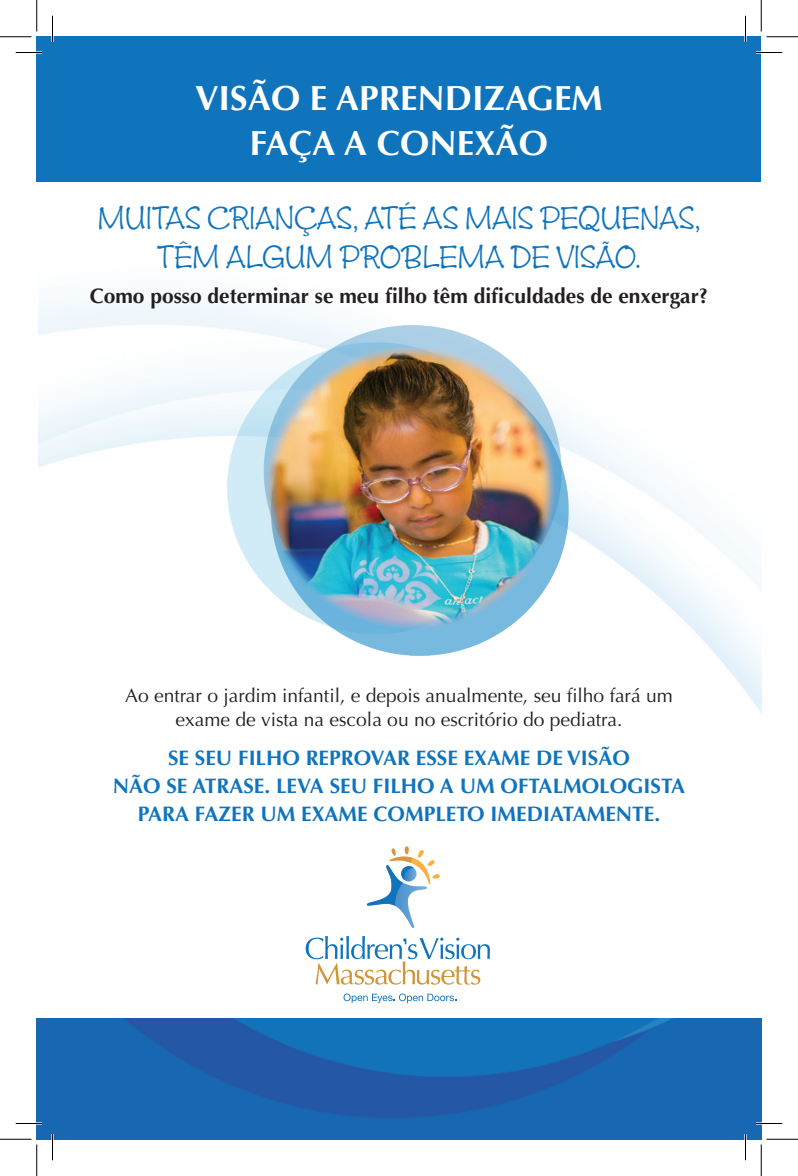
<style>
.page{position:relative;width:798px;height:1176px;background:#fff}
.page>*{position:absolute;margin:0;border:0;box-sizing:border-box;transform-origin:0 0}
.t1{font:700 35px/45.5px "Optima";color:#fff;text-align:center}
.t2{font:33.25px/38.5px "Zipty Do Std";letter-spacing:.005em;color:#1074bc;text-align:center}
.t3{font:700 21px/28px "Optima";color:#1074bc;text-align:center}
.t4{font:700 21px "Optima";color:#231f20}
.t5{font:19.25px/24.5px "Optima";color:#231f20;text-align:center}
</style>
<div class="page">
<div style="left:37px;top:37px;width:724px;height:145px;background:#1074bc"></div>
<img style="left:38px;top:299px;width:723px;height:705px">
<img style="left:37px;top:1019px;width:724px;height:120px">
<svg style="left:344px;top:994px;width:112px;height:9px"></svg>
<svg style="left:306px;top:936px;width:184px;height:49px"></svg>
<svg style="left:364px;top:846px;width:76px;height:83px"></svg>
<img style="left:212px;top:320px;width:361px;height:347px">
<hr style="left:16px;top:51px;width:26px;height:3px;background:#fff">
<hr style="left:756px;top:51px;width:26px;height:3px;background:#fff">
<hr style="left:16px;top:1122px;width:26px;height:3px;background:#fff">
<hr style="left:756px;top:1122px;width:26px;height:3px;background:#fff">
<hr style="left:51px;top:16px;width:3px;height:26px;background:#fff">
<hr style="left:51px;top:1134px;width:3px;height:26px;background:#fff">
<hr style="left:744px;top:16px;width:3px;height:26px;background:#fff">
<hr style="left:744px;top:1134px;width:3px;height:26px;background:#fff">
<svg style="left:16px;top:52px;width:26px;height:1px"></svg>
<svg style="left:756px;top:52px;width:26px;height:1px"></svg>
<svg style="left:16px;top:1123px;width:26px;height:1px"></svg>
<svg style="left:756px;top:1123px;width:26px;height:1px"></svg>
<svg style="left:52px;top:16px;width:1px;height:26px"></svg>
<svg style="left:52px;top:1134px;width:1px;height:26px"></svg>
<svg style="left:745px;top:16px;width:1px;height:26px"></svg>
<svg style="left:745px;top:1134px;width:1px;height:26px"></svg>
<hr style="left:0;top:36px;width:32px;height:1px;background:#000">
<hr style="left:766px;top:36px;width:32px;height:1px;background:#000">
<hr style="left:0;top:1139px;width:32px;height:1px;background:#000">
<hr style="left:766px;top:1139px;width:32px;height:1px;background:#000">
<hr style="left:36px;top:0;width:1px;height:32px;background:#000">
<hr style="left:36px;top:1144px;width:1px;height:32px;background:#000">
<hr style="left:761px;top:0;width:1px;height:32px;background:#000">
<hr style="left:761px;top:1144px;width:1px;height:32px;background:#000">
<h1 class="t1" style="left:195px;top:76px;width:409px">VISÃO E APRENDIZAGEM<br>FAÇA A CONEXÃO</h1>
<h2 class="t2" style="left:98px;top:199px;width:604px">MUITAS CRIANÇAS, ATÉ AS MAIS PEQUENAS,<br>TÊM ALGUM PROBLEMA DE VISÃO.</h2>
<p class="t4" style="left:90px;top:283px;width:620px">Como posso determinar se meu filho têm dificuldades de enxergar?</p>
<p class="t5" style="left:125px;top:683px;width:549px">Ao entrar o jardim infantil, e depois anualmente, seu filho fará um exame de vista na escola ou no escritório do pediatra.</p>
<p class="t3" style="left:113px;top:744px;width:574px">SE SEU FILHO REPROVAR ESSE EXAME DE VISÃO<br>NÃO SE ATRASE. LEVA SEU FILHO A UM OFTALMOLOGISTA<br>PARA FAZER UM EXAME COMPLETO IMEDIATAMENTE.</p>
</div>
